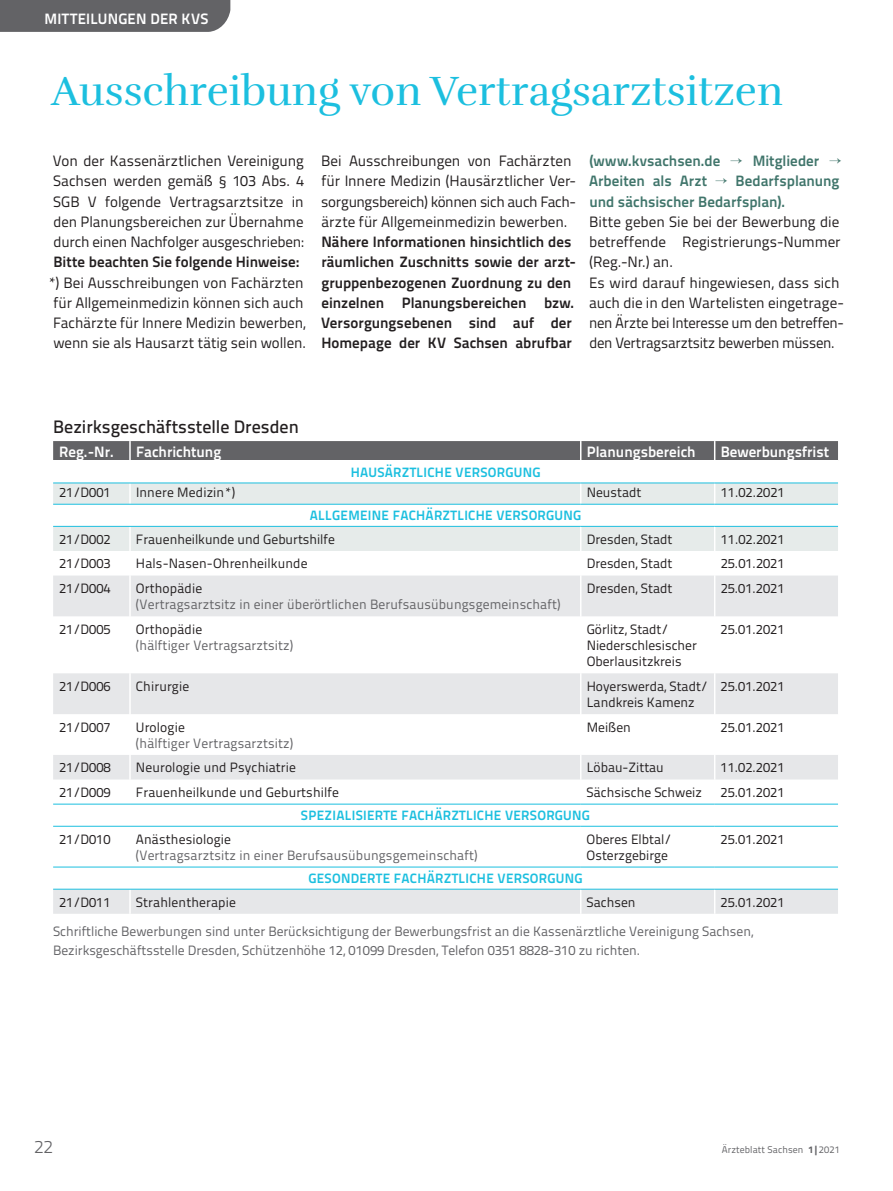
<style>
.page{position:relative;width:893px;height:1191px;background:#fff}
.page>*{position:absolute;margin:0;border:0;box-sizing:border-box;transform-origin:0 0}
.t1{font:42px "Rufina";color:#1cbfdf}
.t2{font:500 18px "Titillium Text";color:#231f20}
.t3{font:300 18px "Titillium Text";color:#636366}
.t4{font:15px/20.2px "Titillium Text";letter-spacing:-.005em;color:#231f20}
.t5{font:700 15px/20.2px "Titillium Text";color:#231f20}
.t6{font:700 15px/20.2px "Titillium Text";color:#40756b}
.t7{font:700 15px "Titillium Text";color:#fff}
.t8{font:13.5px/16.2px "Titillium Text";color:#231f20}
.t9{font:13.5px/19.5px "Titillium Text";color:#636366}
.t10{font:700 13.5px "Titillium Text";letter-spacing:.02em;color:#1cbfdf}
.t11{font:9.75px "Titillium Text";letter-spacing:.01em;color:#636366}
.s1{font-weight:800}
</style>
<div class="page">
<div style="left:0;top:0;width:230px;height:32px;background:#636366"></div>
<svg style="left:53px;top:483px;width:785px;height:21px;fill:#e6ebea"></svg>
<div style="left:53px;top:525px;width:785px;height:26px;background:#e6ebea"></div>
<svg style="left:53px;top:575px;width:785px;height:338px"></svg>
<div style="left:53px;top:441px;width:785px;height:19px;background:#636366"></div>
<hr style="left:129px;top:483px;width:2px;height:21px;background:#fff">
<svg style="left:580px;top:483px;width:1px;height:21px"></svg>
<svg style="left:714px;top:483px;width:1px;height:21px"></svg>
<hr style="left:129px;top:527px;width:2px;height:24px;background:#fff">
<svg style="left:580px;top:527px;width:1px;height:24px"></svg>
<svg style="left:714px;top:527px;width:1px;height:24px"></svg>
<hr style="left:129px;top:575px;width:2px;height:41px;background:#fff">
<hr style="left:580px;top:575px;width:1px;height:41px;background:#fff">
<hr style="left:714px;top:575px;width:1px;height:41px;background:#fff">
<hr style="left:129px;top:616px;width:2px;height:57px;background:#fff">
<hr style="left:580px;top:616px;width:1px;height:57px;background:#fff">
<hr style="left:714px;top:616px;width:1px;height:57px;background:#fff">
<hr style="left:129px;top:673px;width:2px;height:41px;background:#fff">
<hr style="left:580px;top:673px;width:1px;height:41px;background:#fff">
<hr style="left:714px;top:673px;width:1px;height:41px;background:#fff">
<hr style="left:129px;top:714px;width:2px;height:41px;background:#fff">
<hr style="left:580px;top:714px;width:1px;height:41px;background:#fff">
<hr style="left:714px;top:714px;width:1px;height:41px;background:#fff">
<hr style="left:129px;top:755px;width:2px;height:24px;background:#fff">
<hr style="left:129px;top:779px;width:2px;height:24px;background:#fff">
<svg style="left:580px;top:755px;width:1px;height:48px"></svg>
<svg style="left:714px;top:755px;width:1px;height:48px"></svg>
<hr style="left:129px;top:826px;width:2px;height:40px;background:#fff">
<hr style="left:580px;top:826px;width:1px;height:40px;background:#fff">
<hr style="left:714px;top:826px;width:1px;height:40px;background:#fff">
<hr style="left:129px;top:889px;width:2px;height:24px;background:#fff">
<svg style="left:580px;top:889px;width:1px;height:24px"></svg>
<svg style="left:714px;top:889px;width:1px;height:24px"></svg>
<hr style="left:53px;top:526px;width:77px;height:1px;background:#1cbfdf">
<hr style="left:130px;top:526px;width:451px;height:1px;background:#1cbfdf">
<hr style="left:581px;top:526px;width:134px;height:1px;background:#1cbfdf">
<hr style="left:715px;top:526px;width:123px;height:1px;background:#1cbfdf">
<hr style="left:53px;top:826px;width:77px;height:1px;background:#1cbfdf">
<hr style="left:130px;top:826px;width:451px;height:1px;background:#1cbfdf">
<hr style="left:581px;top:826px;width:134px;height:1px;background:#1cbfdf">
<hr style="left:715px;top:826px;width:123px;height:1px;background:#1cbfdf">
<hr style="left:53px;top:888px;width:77px;height:1px;background:#1cbfdf">
<hr style="left:130px;top:888px;width:451px;height:1px;background:#1cbfdf">
<hr style="left:581px;top:888px;width:134px;height:1px;background:#1cbfdf">
<hr style="left:715px;top:888px;width:123px;height:1px;background:#1cbfdf">
<hr style="left:53px;top:482px;width:77px;height:1px;background:#1cbfdf">
<hr style="left:130px;top:482px;width:451px;height:1px;background:#1cbfdf">
<hr style="left:581px;top:482px;width:134px;height:1px;background:#1cbfdf">
<hr style="left:715px;top:482px;width:123px;height:1px;background:#1cbfdf">
<hr style="left:53px;top:504px;width:77px;height:1px;background:#1cbfdf">
<hr style="left:130px;top:504px;width:451px;height:1px;background:#1cbfdf">
<hr style="left:581px;top:504px;width:134px;height:1px;background:#1cbfdf">
<hr style="left:715px;top:504px;width:123px;height:1px;background:#1cbfdf">
<hr style="left:53px;top:803px;width:77px;height:1px;background:#1cbfdf">
<hr style="left:130px;top:803px;width:451px;height:1px;background:#1cbfdf">
<hr style="left:581px;top:803px;width:134px;height:1px;background:#1cbfdf">
<hr style="left:715px;top:803px;width:123px;height:1px;background:#1cbfdf">
<hr style="left:53px;top:866px;width:77px;height:1px;background:#1cbfdf">
<hr style="left:130px;top:866px;width:451px;height:1px;background:#1cbfdf">
<hr style="left:581px;top:866px;width:134px;height:1px;background:#1cbfdf">
<hr style="left:715px;top:866px;width:123px;height:1px;background:#1cbfdf">
<p class="t7" style="left:44px;top:7px;width:165px">MITTEILUNGEN DER KVS</p>
<h1 class="t1" style="left:51px;top:66px;width:733px">Ausschreibung von Vertragsarztsitzen</h1>
<p class="t4" style="left:53px;top:150px;width:253px;text-align:justify">Von der Kassenärztlichen Vereinigung Sachsen werden gemäß § 103 Abs. 4<br>SGB V folgende Vertragsarztsitze in den Planungsbereichen zur Übernahme durch einen Nachfolger ausgeschrieben:</p>
<p class="t5" style="left:53px;top:251px;width:247px">Bitte beachten Sie folgende Hinweise:</p>
<p class="t4" style="left:48px;top:271px;width:259px;text-align:center">*) Bei Ausschreibungen von Fachärzten für Allgemeinmedizin können sich auch Fachärzte für Innere Medizin bewerben, wenn sie als Hausarzt tätig sein wollen.</p>
<p class="t4" style="left:321px;top:150px;width:256px">Bei Ausschreibungen von Fachärzten für Innere Medizin (Hausärztlicher Ver&shy;sorgungsbereich) können sich auch Fach&shy;ärzte für Allgemeinmedizin bewerben.</p>
<p class="t5" style="left:321px;top:231px;width:256px">Nähere Informationen hinsichtlich des räumlichen Zuschnitts sowie der arzt&shy;gruppenbezogenen Zuordnung zu den einzelnen Planungsbereichen bzw.<br>Versorgungsebenen sind auf der Homepage der KV Sachsen abrufbar</p>
<p class="t6" style="left:589px;top:150px;width:254px">(www.kvsachsen.de → Mitglieder →<br>Arbeiten als Arzt → Bedarfsplanung und sächsischer Bedarfsplan).</p>
<p class="t4" style="left:589px;top:211px;width:256px">Bitte geben Sie bei der Bewerbung die betreffende Registrierungs-Nummer (Reg.-Nr.) an.<br>Es wird darauf hingewiesen, dass sich auch die in den Wartelisten eingetrage&shy;nen Ärzte bei Interesse um den betreffen&shy;den Vertragsarztsitz bewerben müssen.</p>
<p class="t2" style="left:53px;top:412px;width:247px">Bezirksgeschäftsstelle Dresden</p>
<p class="t7" style="left:59px;top:440px;width:56px">Reg.-Nr.</p>
<p class="t7" style="left:136px;top:440px;width:87px">Fachrichtung</p>
<p class="t7" style="left:587px;top:440px;width:110px">Planungsbereich</p>
<p class="t7" style="left:721px;top:440px;width:110px">Bewerbungsfrist</p>
<p class="t10" style="left:351px;top:462px;width:191px">HAUSÄRZTLICHE VERSORGUNG</p>
<p class="t8" style="left:59px;top:484px;width:53px">21/D001</p>
<p class="t8" style="left:136px;top:484px;width:101px">Innere Medizin*)</p>
<p class="t8" style="left:587px;top:484px;width:56px">Neustadt</p>
<p class="t8" style="left:721px;top:484px;width:65px">11.02. 2021</p>
<p class="t10" style="left:310px;top:505px;width:273px">ALLGEMEINE FACHÄRZTLICHE VERSORGUNG</p>
<p class="t8" style="left:59px;top:530px;width:53px">21/D002</p>
<p class="t8" style="left:136px;top:530px;width:200px">Frauenheilkunde und Geburtshilfe</p>
<p class="t8" style="left:587px;top:530px;width:87px">Dresden, Stadt</p>
<p class="t8" style="left:721px;top:530px;width:65px">11.02. 2021</p>
<p class="t8" style="left:59px;top:555px;width:53px">21/D003</p>
<p class="t8" style="left:136px;top:555px;width:173px">Hals-Nasen-Ohrenheilkunde</p>
<p class="t8" style="left:587px;top:555px;width:87px">Dresden, Stadt</p>
<p class="t8" style="left:721px;top:555px;width:65px">25.01. 2021</p>
<p class="t8" style="left:59px;top:579px;width:53px">21/D004</p>
<p class="t8" style="left:136px;top:579px;width:68px">Orthopädie</p>
<p class="t9" style="left:136px;top:594px;width:426px">(Vertragsarztsitz in einer überörtlichen Berufsausübungsgemeinschaft)</p>
<p class="t8" style="left:587px;top:579px;width:87px">Dresden, Stadt</p>
<p class="t8" style="left:721px;top:579px;width:65px">25.01. 2021</p>
<p class="t8" style="left:59px;top:620px;width:53px">21/D005</p>
<p class="t8" style="left:136px;top:620px;width:68px">Orthopädie</p>
<p class="t9" style="left:136px;top:634px;width:159px">(hälftiger Vertragsarztsitz)</p>
<p class="t8" style="left:587px;top:620px;width:112px">Görlitz, Stadt/<br>Niederschlesischer<br>Oberlausitzkreis</p>
<p class="t8" style="left:721px;top:620px;width:65px">25.01. 2021</p>
<p class="t8" style="left:59px;top:677px;width:53px">21/D006</p>
<p class="t8" style="left:136px;top:677px;width:55px">Chirurgie</p>
<p class="t8" style="left:587px;top:677px;width:123px">Hoyerswerda, Stadt/<br>Landkreis Kamenz</p>
<p class="t8" style="left:721px;top:677px;width:65px">25.01. 2021</p>
<p class="t8" style="left:59px;top:718px;width:53px">21/D007</p>
<p class="t8" style="left:136px;top:718px;width:50px">Urologie</p>
<p class="t9" style="left:136px;top:732px;width:159px">(hälftiger Vertragsarztsitz)</p>
<p class="t8" style="left:587px;top:718px;width:46px">Meißen</p>
<p class="t8" style="left:721px;top:718px;width:65px">25.01. 2021</p>
<p class="t8" style="left:59px;top:758px;width:53px">21/D008</p>
<p class="t8" style="left:136px;top:758px;width:162px">Neurologie und Psychiatrie</p>
<p class="t8" style="left:587px;top:758px;width:79px">Löbau-Zittau</p>
<p class="t8" style="left:721px;top:758px;width:65px">11.02. 2021</p>
<p class="t8" style="left:59px;top:783px;width:53px">21/D009</p>
<p class="t8" style="left:136px;top:783px;width:205px">Frauenheilkunde und Geburtshilfe</p>
<p class="t8" style="left:587px;top:783px;width:117px">Sächsische Schweiz</p>
<p class="t8" style="left:721px;top:783px;width:65px">25.01. 2021</p>
<p class="t10" style="left:301px;top:805px;width:290px">SPEZIALISIERTE FACHÄRZTLICHE VERSORGUNG</p>
<p class="t8" style="left:59px;top:830px;width:53px">21/D010</p>
<p class="t8" style="left:136px;top:830px;width:97px">Anästhesiologie</p>
<p class="t9" style="left:136px;top:844px;width:343px">(Vertragsarztsitz in einer Berufsausübungsgemeinschaft)</p>
<p class="t8" style="left:587px;top:830px;width:86px">Oberes Elbtal/<br>Osterzgebirge</p>
<p class="t8" style="left:721px;top:830px;width:65px">25.01. 2021</p>
<p class="t10" style="left:308px;top:868px;width:276px">GESONDERTE FACHÄRZTLICHE VERSORGUNG</p>
<p class="t8" style="left:59px;top:893px;width:53px">21/D011</p>
<p class="t8" style="left:136px;top:893px;width:101px">Strahlentherapie</p>
<p class="t8" style="left:587px;top:893px;width:50px">Sachsen</p>
<p class="t8" style="left:721px;top:893px;width:65px">25.01. 2021</p>
<p class="t9" style="left:53px;top:920px;width:702px">Schriftliche Bewerbungen sind unter Berücksichtigung der Bewerbungsfrist an die Kassenärztliche Vereinigung Sachsen,<br>Bezirksgeschäftsstelle Dresden, Schützenhöhe 12, 01099 Dresden, Telefon 0351 8828-310 zu richten.</p>
<p class="t3" style="left:34px;top:1133px;width:21px">22</p>
<p class="t11" style="left:722px;top:1142px;width:119px">Ärzteblatt Sachsen <span class="s1">1|</span>2021</p>
</div>
